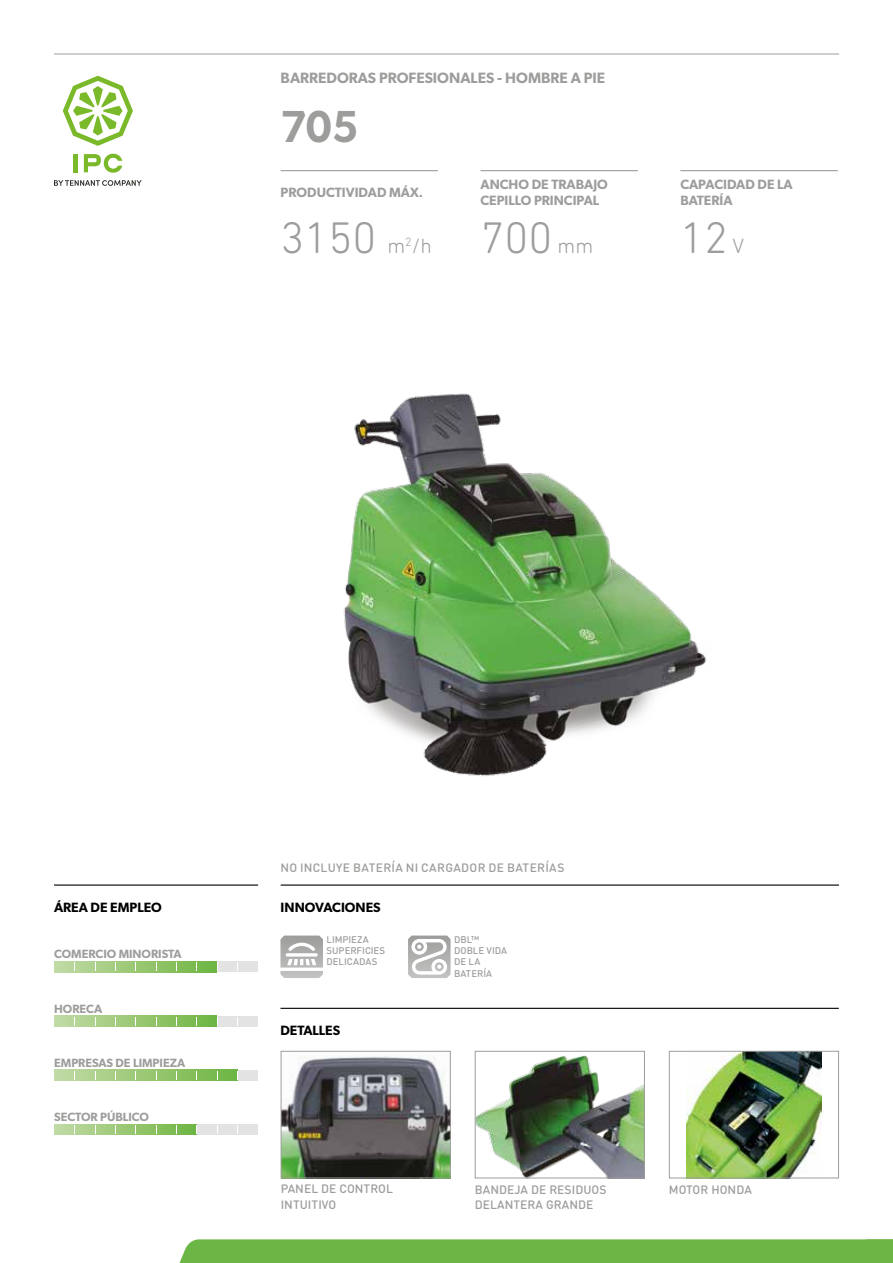
<style>
.page{position:relative;width:893px;height:1263px;background:#fff}
.page>*{position:absolute;margin:0;border:0;box-sizing:border-box;transform-origin:0 0}
.t1{font:300 45px "DIN Next Rounded LT Pro";color:#9d9d9c}
.t2{font:600 45px "Gibson";color:#9d9d9c;scale:.93 1}
.t3{font:600 15px "Gibson";color:#9d9d9c}
.t4{font:600 13.5px/16.2px "Gibson";color:#9d9d9c}
.t5{font:600 13.5px "Gibson";color:#000}
.t6{font:500 12px/15.5px "DIN Round Pro";letter-spacing:.005em;color:#9d9d9c}
.t7{font:600 12px "Gibson";color:#9d9d9c}
.t8{font:500 12px "DIN Round Pro";letter-spacing:.025em;color:#9d9d9c}
.t9{font:500 9.6px/11.2px "DIN Round Pro";color:#9d9d9c}
.s1{font-size:21px}
</style>
<div class="page">
<hr style="left:54px;top:54px;width:785px;height:1px;background:#9d9d9c">
<div style="left:179px;top:1239px;width:714px;height:24px;background:#6bb644"></div>
<hr style="left:281px;top:170px;width:157px;height:1px;background:#9d9d9c">
<hr style="left:480px;top:170px;width:158px;height:1px;background:#9d9d9c">
<hr style="left:680px;top:170px;width:158px;height:1px;background:#9d9d9c">
<hr style="left:281px;top:884px;width:558px;height:2px;background:#000">
<hr style="left:280px;top:1008px;width:559px;height:1px;background:#000">
<img style="left:344px;top:393px;width:363px;height:383px">
<hr style="left:54px;top:884px;width:204px;height:2px;background:#000">
<div style="left:54px;top:961px;width:204px;height:11px;background:#e3e3e3"></div>
<svg style="left:54px;top:961px;width:163px;height:11px;background:#9cca78"></svg>
<div style="left:54px;top:1070px;width:204px;height:10px;background:#e3e3e3"></div>
<svg style="left:54px;top:1070px;width:183px;height:10px;background:#9cca79"></svg>
<div style="left:54px;top:1016px;width:204px;height:10px;background:#e3e3e3"></div>
<svg style="left:54px;top:1016px;width:163px;height:10px;background:#9cca79"></svg>
<div style="left:54px;top:1124px;width:204px;height:11px;background:#e3e3e3"></div>
<svg style="left:54px;top:1124px;width:143px;height:11px;background:#9dca79"></svg>
<img style="left:686px;top:1053px;width:136px;height:123px">
<div style="left:669px;top:1051px;width:170px;height:127px;border:1px solid #9d9d9c"></div>
<img style="left:283px;top:1056px;width:166px;height:120px">
<div style="left:281px;top:1051px;width:170px;height:127px;border:1px solid #9d9d9c"></div>
<img style="left:477px;top:1055px;width:166px;height:121px">
<div style="left:475px;top:1051px;width:170px;height:127px;border:1px solid #9d9d9c"></div>
<svg style="left:408px;top:935px;width:43px;height:43px"></svg>
<svg style="left:280px;top:935px;width:43px;height:43px"></svg>
<hr style="left:74px;top:154px;width:4px;height:18px;background:#7ab929">
<svg style="left:84px;top:154px;width:38px;height:19px"></svg>
<svg style="left:63px;top:76px;width:70px;height:70px"></svg>
<svg style="left:54px;top:180px;width:88px;height:6px"></svg>
<p class="t3" style="left:281px;top:69px;width:326px">BARREDORAS PROFESIONALES - HOMBRE A PIE</p>
<h1 class="t2" style="left:281px;top:100px;width:85px">705</h1>
<p class="t4" style="left:281px;top:184px;width:144px">PRODUCTIVIDAD MÁX.</p>
<p class="t4" style="left:480px;top:176px;width:129px">ANCHO DE TRABAJO<br>CEPILLO PRINCIPAL</p>
<p class="t4" style="left:680px;top:176px;width:114px">CAPACIDAD DE LA<br>BATERÍA</p>
<h1 class="t1" style="left:281px;top:212px;width:314px">3150 <span class="s1">m</span><sup>2</sup><span class="s1">/h</span> 700 <span class="s1">mm</span></h1>
<h1 class="t1" style="left:680px;top:212px;width:65px">12<span class="s1">V</span></h1>
<p class="t5" style="left:54px;top:899px;width:109px">ÁREA DE EMPLEO</p>
<p class="t7" style="left:54px;top:947px;width:129px">COMERCIO MINORISTA</p>
<p class="t7" style="left:54px;top:1001px;width:50px">HORECA</p>
<p class="t7" style="left:54px;top:1055px;width:132px">EMPRESAS DE LIMPIEZA</p>
<p class="t7" style="left:54px;top:1109px;width:96px">SECTOR PÚBLICO</p>
<p class="t8" style="left:280px;top:860px;width:286px">NO INCLUYE BATERÍA NI CARGADOR DE BATERÍAS</p>
<p class="t5" style="left:281px;top:899px;width:102px">INNOVACIONES</p>
<p class="t9" style="left:327px;top:933px;width:60px">LIMPIEZA<br>SUPERFICIES<br>DELICADAS</p>
<p class="t5" style="left:280px;top:1022px;width:61px">DETALLES</p>
<p class="t9" style="left:454px;top:933px;width:55px">DBL™<br>DOBLE VIDA<br>DE LA<br>BATERÍA</p>
<p class="t6" style="left:281px;top:1181px;width:114px">PANEL DE CONTROL</p>
<p class="t6" style="left:669px;top:1181px;width:84px">MOTOR HONDA</p>
<p class="t6" style="left:281px;top:1196px;width:57px">INTUITIVO</p>
<p class="t6" style="left:475px;top:1181px;width:133px">BANDEJA DE RESIDUOS<br>DELANTERA GRANDE</p>
</div>
